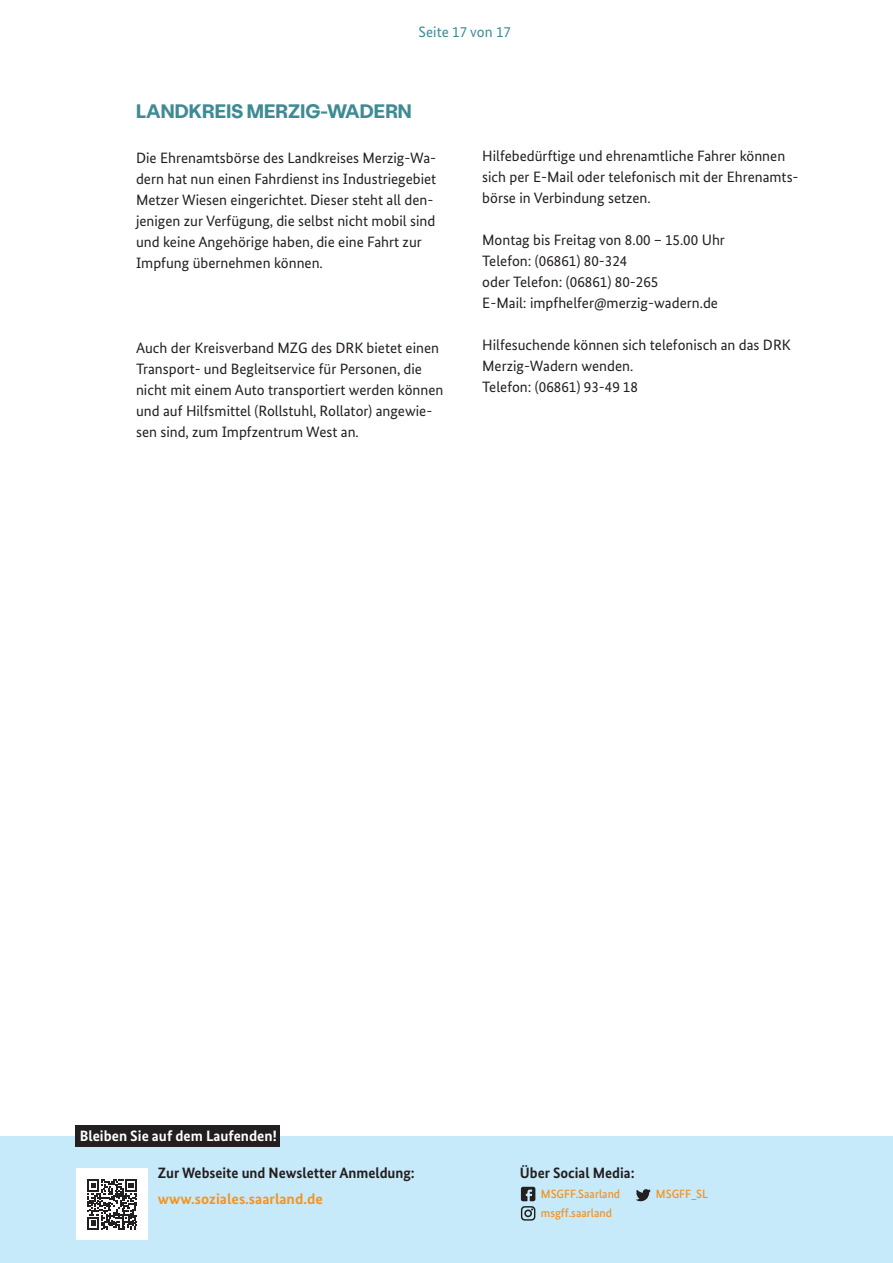
<style>
.page{position:relative;width:893px;height:1263px;background:#fff}
.page>*{position:absolute;margin:0;border:0;box-sizing:border-box;transform-origin:0 0}
.Kommune__Landkreis{font:700 19.5px "Stabil Grotesk";color:#3e8b94}
.t1{font:15px/21px "Bundes Sans";color:#231f20}
.t2{font:700 15px "Bundes Sans";color:#231f20}
.t3{font:700 15px "Bundes Sans";color:#fff}
.t4{font:700 15px "Bundes Sans";color:#f7931d}
.t5{font:15px "Bundes Sans";color:#3e8b94}
.t6{font:500 12px "Bundes Sans";color:#f7931d}
</style>
<div class="page">
<div style="left:0;top:1136px;width:893px;height:127px;background:#c6eafa"></div>
<div style="left:76px;top:1125px;width:204px;height:22px;background:#231f20"></div>
<div style="left:76px;top:1168px;width:72px;height:72px;background:#fff"></div>
<svg style="left:521px;top:1187px;width:14px;height:33px"></svg>
<svg style="left:636px;top:1189px;width:15px;height:12px"></svg>
<svg style="left:87px;top:1179px;width:50px;height:50px"></svg>
<p class="t5" style="left:419px;top:23px;width:94px">Seite 17 von 17</p>
<p class="Kommune__Landkreis" style="left:136px;top:98px;width:277px">LANDKREIS MERZIG-WADERN</p>
<p class="t1" style="left:136px;top:148px;width:302px">Die Ehrenamtsbörse des Landkreises Merzig-Wa&shy;dern hat nun einen Fahrdienst ins Industriegebiet Metzer Wiesen eingerichtet. Dieser steht all den&shy;jenigen zur Verfügung, die selbst nicht mobil sind und keine Angehörige haben, die eine Fahrt zur Impfung übernehmen können.</p>
<p class="t1" style="left:136px;top:337px;width:309px">Auch der Kreisverband MZG des DRK bietet einen Transport- und Begleitservice für Personen, die nicht mit einem Auto transportiert werden können und auf Hilfsmittel (Rollstuhl, Rollator) angewie&shy;sen sind, zum Impfzentrum West an.</p>
<p class="t1" style="left:482px;top:145px;width:318px">Hilfebedürftige und ehrenamtliche Fahrer können sich per E-Mail oder telefonisch mit der Ehrenamts&shy;börse in Verbindung setzen.</p>
<p class="t1" style="left:482px;top:229px;width:244px">Montag bis Freitag von 8.00 – 15.00 Uhr</p>
<p class="t1" style="left:482px;top:250px;width:147px">Telefon: (06861) 80-324</p>
<p class="t1" style="left:482px;top:271px;width:178px">oder Telefon: (06861) 80-265</p>
<p class="t1" style="left:482px;top:292px;width:237px">E-Mail: impfhelfer@merzig-wadern.de</p>
<p class="t1" style="left:482px;top:334px;width:310px">Hilfesuchende können sich telefonisch an das DRK<br>Merzig-Wadern wenden.</p>
<p class="t1" style="left:482px;top:376px;width:157px">Telefon: (06861) 93-49 18</p>
<p class="t3" style="left:80px;top:1127px;width:199px">Bleiben Sie auf dem Laufenden!</p>
<p class="t2" style="left:158px;top:1164px;width:258px">Zur Webseite und Newsletter Anmeldung:</p>
<p class="t4" style="left:158px;top:1189px;width:166px">www.soziales.saarland.de</p>
<p class="t2" style="left:520px;top:1164px;width:116px">Über Social Media:</p>
<p class="t6" style="left:541px;top:1186px;width:81px">MSGFF.Saarland</p>
<p class="t6" style="left:656px;top:1186px;width:54px">MSGFF_SL</p>
<p class="t6" style="left:541px;top:1206px;width:73px">msgff.saarland</p>
</div>
